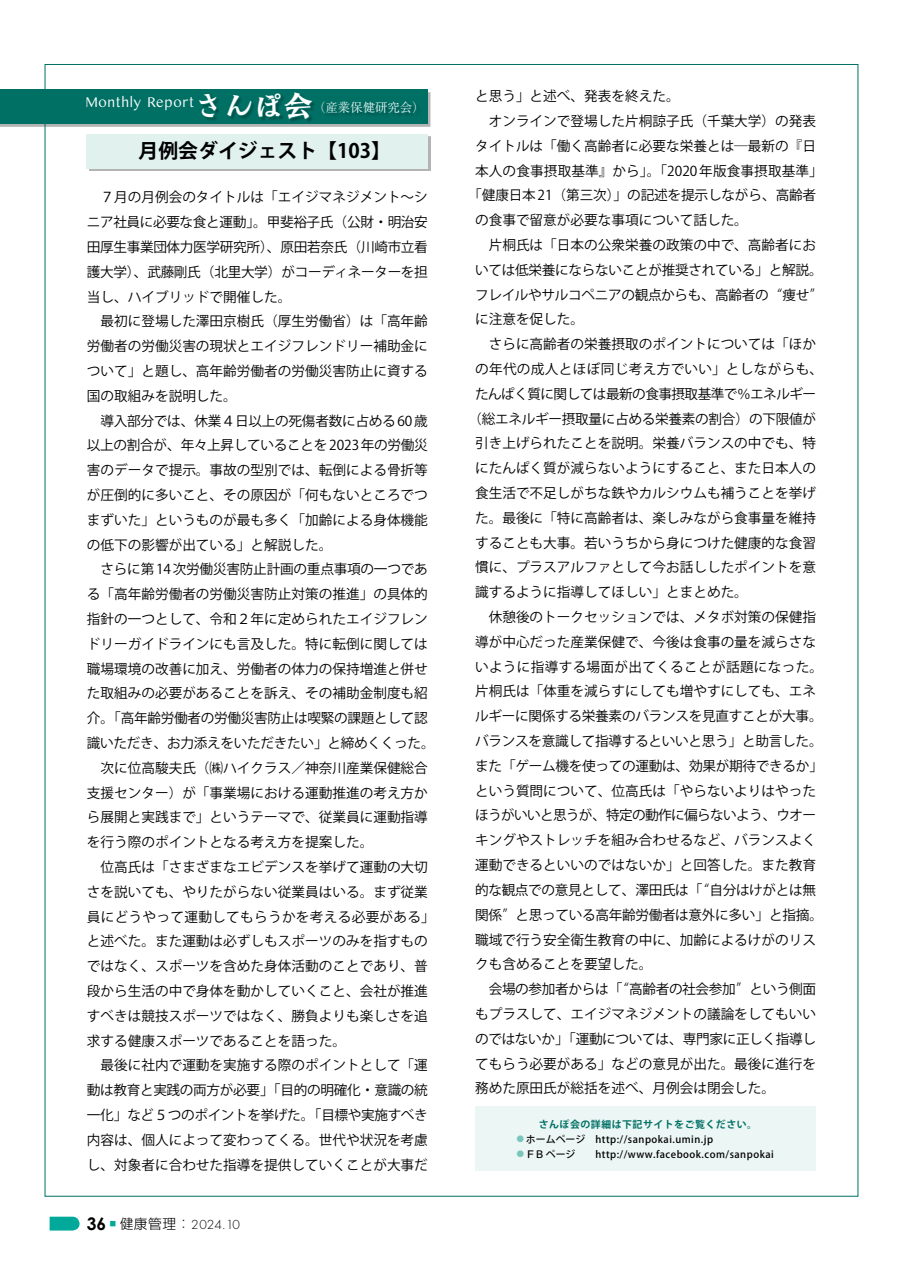
<style>
.page{position:relative;width:903px;height:1275px;background:#fff}
.page>*{position:absolute;margin:0;border:0;box-sizing:border-box;transform-origin:0 0}
.t1{font:700 19.78px "Koz Go Pro";color:#000}
.t2{font:700 17.32px "Century Gothic";color:#000}
.t3{font:14.88px "Kannada MN";color:#fff;scale:.95 1}
.t4{font:13.65px/24.8px "Koz Go Pr 6 N";color:#000}
.t5{font:13.65px "Koz Go Pr 6 N";letter-spacing:-.025em;color:#000}
.t6{font:13.65px "Koz Go Pr 6 N";letter-spacing:-.04em;color:#000}
.t7{font:13.65px "Koz Go Pr 6 N";letter-spacing:-.02em;color:#000}
.t8{font:13.65px "Koz Go Pr 6 N";letter-spacing:-.05em;color:#000}
.t9{font:13.65px "Koz Go Pr 6 N";letter-spacing:.025em;color:#000}
.t10{font:13.65px "Koz Go Pr 6 N";letter-spacing:.02em;color:#000}
.t11{font:300 13.65px "Futura PT";color:#000}
.t12{font:300 12.42px "Ryumin Pr 6 N";color:#fff}
.t13{font:500 9.97px/14.5px "Koz Go Pro";letter-spacing:.05em;color:#000}
.s1{font-family:"Moaria Std";font-weight:700;font-size:29.75px}
.s2{font-family:"Shin Go Pro"}
.s3{font-weight:700;color:#007065}
.s4{font-weight:700;font-size:11.2px;color:#7ac6bc}
</style>
<div class="page">
<svg style="left:50px;top:1217px;width:30px;height:13px"></svg>
<div style="left:0;top:92px;width:430px;height:35px;background:#b3b3b3"></div>
<div style="left:0;top:89px;width:428px;height:35px;background:#007065"></div>
<svg style="left:202px;top:96px;width:16px;height:22px"></svg>
<svg style="left:230px;top:95px;width:83px;height:25px"></svg>
<svg style="left:330px;top:104px;width:84px;height:10px"></svg>
<div style="left:89px;top:136px;width:341px;height:35px;background:#b3b3b3"></div>
<div style="left:87px;top:134px;width:341px;height:35px;background:#e1f1ee"></div>
<div style="left:475px;top:1106px;width:341px;height:65px;background:#ecf6f4"></div>
<hr style="left:902px;top:0;width:1px;height:35px;background:#50b9ac">
<hr style="left:902px;top:849px;width:1px;height:426px;background:#e1f1ee">
<p class="t3" style="left:85px;top:93px;width:241px">Monthly Report<span class="s1">さんぽ会</span></p>
<p class="t12" style="left:313px;top:98px;width:113px">（産業保健研究会）</p>
<h1 class="t1" style="left:139px;top:138px;width:254px">月例会ダイジェスト【103】</h1>
<p class="t4" style="left:87px;top:185px;width:349px">　７月の月例会のタイトルは「エイジマネジメント～シニア社員に必要な食と運動」。甲斐裕子氏（公財・明治安田厚生事業団体力医学研究所）、原田若奈氏（川崎市立看護大学）、武藤剛氏（北里大学）がコーディネーターを担当し、ハイブリッドで開催した。<br>　最初に登場した澤田京樹氏（厚生労働省）は「高年齢労働者の労働災害の現状とエイジフレンドリー補助金について」と題し、高年齢労働者の労働災害防止に資する国の取組みを説明した。<br>　導入部分では、休業４日以上の死傷者数に占める 60歳以上の割合が、年々上昇していることを 2023年の労働災害のデータで提示。事故の型別では、転倒による骨折等が圧倒的に多いこと、その原因が「何もないところでつまずいた」というものが最も多く「加齢による身体機能の低下の影響が出ている」と解説した。<br>　さらに第 14次労働災害防止計画の重点事項の一つである「高年齢労働者の労働災害防止対策の推進」の具体的指針の一つとして、令和２年に定められたエイジフレンドリーガイドラインにも言及した。特に転倒に関しては職場環境の改善に加え、労働者の体力の保持増進と併せた取組みの必要があることを訴え、その補助金制度も紹介。「高年齢労働者の労働災害防止は喫緊の課題として認識いただき、お力添えをいただきたい」と締めくくった。　次に位高駿夫氏（㈱ハイクラス／神奈川産業保健総合支援センター）が「事業場における運動推進の考え方から展開と実践まで」というテーマで、従業員に運動指導を行う際のポイントとなる考え方を提案した。<br>　位高氏は「さまざまなエビデンスを挙げて運動の大切さを説いても、やりたがらない従業員はいる。まず従業員にどうやって運動してもらうかを考える必要がある」と述べた。また運動は必ずしもスポーツのみを指すものではなく、スポーツを含めた身体活動のことであり、普段から生活の中で身体を動かしていくこと、会社が推進すべきは競技スポーツではなく、勝負よりも楽しさを追求する健康スポーツであることを語った。<br>　最後に社内で運動を実施する際のポイントとして「運動は教育と実践の両方が必要」「目的の明確化・意識の統一化」など５つのポイントを挙げた。「目標や実施すべき内容は、個人によって変わってくる。世代や状況を考慮し、対象者に合わせた指導を提供していくことが大事だ</p>
<p class="t2" style="left:87px;top:1211px;width:21px">36</p>
<p class="t11" style="left:110px;top:1216px;width:132px"><sup>■</sup> <span class="s2">健康管理：</span>2024.10</p>
<p class="t4" style="left:475px;top:84px;width:206px">と思う」と述べ、発表を終えた。</p>
<p class="t4" style="left:475px;top:109px;width:343px">　オンラインで登場した片桐諒子氏（千葉大学）の発表</p>
<p class="t4" style="left:475px;top:134px;width:343px">タイトルは「働く高齢者に必要な栄養とは―最新の『日</p>
<p class="t4" style="left:475px;top:158px;width:349px">本人の食事摂取基準』から」。「2020年版食事摂取基準」</p>
<p class="t4" style="left:468px;top:183px;width:349px">「健康日本 21（第三次）」の記述を提示しながら、高齢者</p>
<p class="t4" style="left:475px;top:208px;width:274px">の食事で留意が必要な事項について話した。</p>
<p class="t4" style="left:475px;top:233px;width:343px">　片桐氏は「日本の公衆栄養の政策の中で、高齢者にお</p>
<p class="t5" style="left:475px;top:262px;width:349px">いては低栄養にならないことが推奨されている」と解説。</p>
<p class="t5" style="left:475px;top:287px;width:349px">フレイルやサルコペニアの観点からも、高齢者の“痩せ”</p>
<p class="t4" style="left:475px;top:307px;width:111px">に注意を促した。</p>
<p class="t4" style="left:475px;top:332px;width:343px">　さらに高齢者の栄養摂取のポイントについては「ほか</p>
<p class="t9" style="left:475px;top:361px;width:349px">の年代の成人とほぼ同じ考え方でいい」としながらも、</p>
<p class="t6" style="left:475px;top:386px;width:343px">たんぱく質に関しては最新の食事摂取基準で％エネルギー</p>
<p class="t5" style="left:468px;top:411px;width:349px">（総エネルギー摂取量に占める栄養素の割合）の下限値が</p>
<p class="t4" style="left:475px;top:431px;width:343px">引き上げられたことを説明。栄養バランスの中でも、特</p>
<p class="t4" style="left:475px;top:456px;width:343px">にたんぱく質が減らないようにすること、また日本人の</p>
<p class="t4" style="left:475px;top:481px;width:343px">食生活で不足しがちな鉄やカルシウムも補うことを挙げ</p>
<p class="t4" style="left:475px;top:506px;width:343px">た。最後に「特に高齢者は、楽しみながら食事量を維持</p>
<p class="t4" style="left:475px;top:530px;width:343px">することも大事。若いうちから身につけた健康的な食習</p>
<p class="t4" style="left:475px;top:555px;width:343px">慣に、プラスアルファとして今お話ししたポイントを意</p>
<p class="t4" style="left:475px;top:580px;width:274px">識するように指導してほしい」とまとめた。</p>
<p class="t4" style="left:475px;top:605px;width:343px">　休憩後のトークセッションでは、メタボ対策の保健指</p>
<p class="t4" style="left:475px;top:630px;width:343px">導が中心だった産業保健で、今後は食事の量を減らさな</p>
<p class="t10" style="left:475px;top:659px;width:349px">いように指導する場面が出てくることが話題になった。</p>
<p class="t4" style="left:475px;top:679px;width:343px">片桐氏は「体重を減らすにしても増やすにしても、エネ</p>
<p class="t7" style="left:475px;top:709px;width:349px">ルギーに関係する栄養素のバランスを見直すことが大事。</p>
<p class="t5" style="left:475px;top:733px;width:349px">バランスを意識して指導するといいと思う」と助言した。</p>
<p class="t5" style="left:475px;top:758px;width:349px">また「ゲーム機を使っての運動は、効果が期待できるか」</p>
<p class="t4" style="left:475px;top:778px;width:343px">という質問について、位高氏は「やらないよりはやった</p>
<p class="t8" style="left:475px;top:808px;width:342px">ほうがいいと思うが、特定の動作に偏らないよう、ウオー</p>
<p class="t4" style="left:475px;top:828px;width:343px">キングやストレッチを組み合わせるなど、バランスよく</p>
<p class="t4" style="left:475px;top:853px;width:343px">運動できるといいのではないか」と回答した。また教育</p>
<p class="t5" style="left:475px;top:882px;width:343px">的な観点での意見として、澤田氏は「“自分はけがとは無</p>
<p class="t5" style="left:475px;top:907px;width:349px">関係”と思っている高年齢労働者は意外に多い」と指摘。</p>
<p class="t4" style="left:475px;top:927px;width:343px">職域で行う安全衛生教育の中に、加齢によるけがのリス</p>
<p class="t4" style="left:475px;top:952px;width:179px">クも含めることを要望した。</p>
<p class="t5" style="left:475px;top:981px;width:343px">　会場の参加者からは「“高齢者の社会参加”という側面</p>
<p class="t4" style="left:475px;top:1002px;width:343px">もプラスして、エイジマネジメントの議論をしてもいい</p>
<p class="t5" style="left:475px;top:1031px;width:343px">のではないか」「運動については、専門家に正しく指導し</p>
<p class="t4" style="left:475px;top:1051px;width:343px">てもらう必要がある」などの意見が出た。最後に進行を</p>
<p class="t4" style="left:475px;top:1076px;width:302px">務めた原田氏が総括を述べ、月例会は閉会した。</p>
<p class="t13" style="left:515px;top:1118px;width:260px;text-indent:24px"><span class="s3">さんぽ会の詳細は下記サイトをご覧ください。<br></span><span class="s4">◦</span>ホームページ　http://sanpokai.umin.jp<br><span class="s4">◦</span>ＦＢページ　　http://www.facebook.com/sanpokai</p>
</div>
